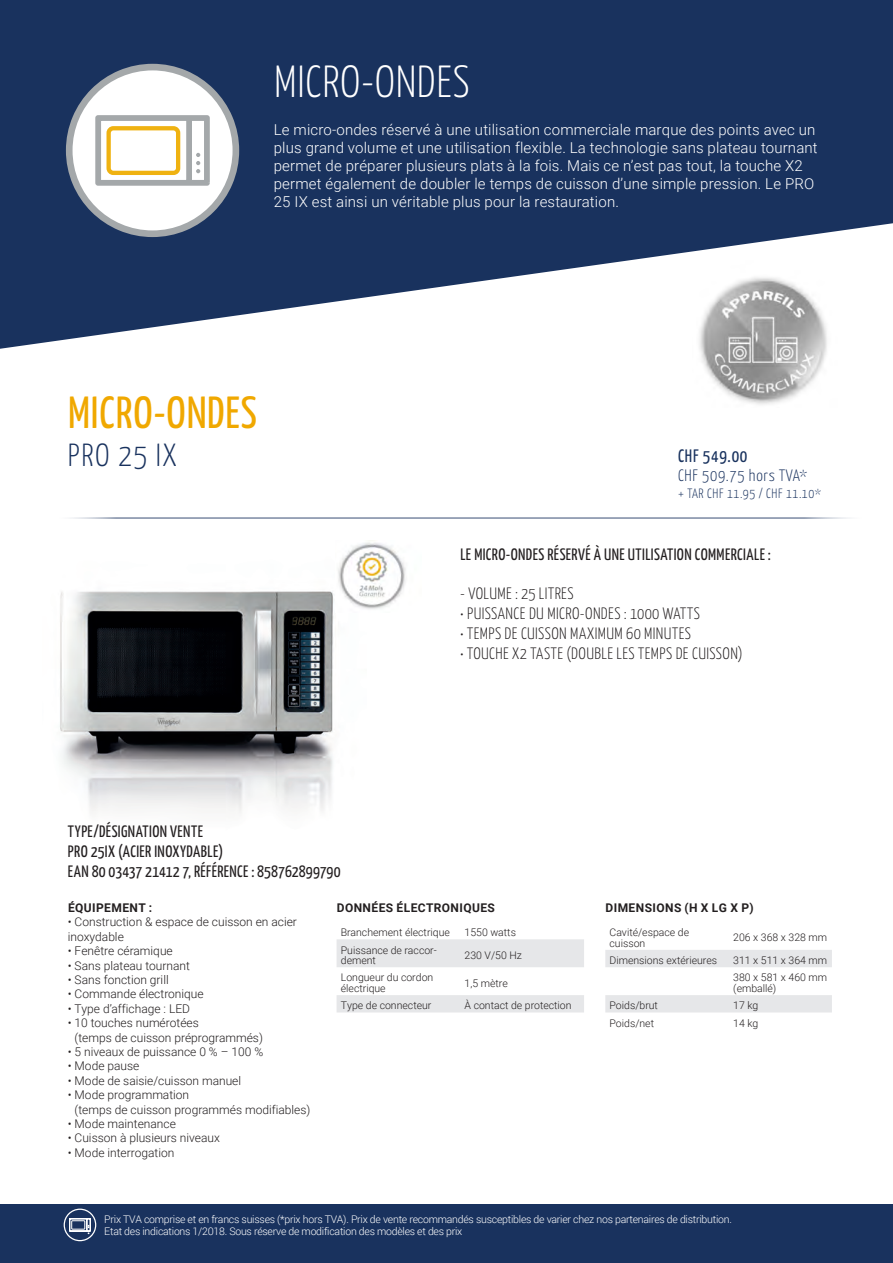
<style>
.page{position:relative;width:893px;height:1263px;background:#fff}
.page>*{position:absolute;margin:0;border:0;box-sizing:border-box;transform-origin:0 0}
.t1{font:300 45px "Yanone Kaffeesatz";letter-spacing:.015em;color:#fff}
.t2{font:45px "Yanone Kaffeesatz";letter-spacing:.02em;color:#f0a800}
.t3{font:300 31.95px "Yanone Kaffeesatz";letter-spacing:.05em;color:#19325e}
.t4{font:18px "Yanone Kaffeesatz";letter-spacing:.04em;color:#19325e}
.t5{font:16.5px "Yanone Kaffeesatz";letter-spacing:.02em;color:#231f20}
.t6{font:300 16.5px "Yanone Kaffeesatz";letter-spacing:.02em;color:#231f20}
.t7{font:300 16.5px "Yanone Kaffeesatz";letter-spacing:.04em;color:#19325e}
.t8{font:300 15px/18px "Roboto";letter-spacing:.01em;color:#fff}
.t9{font:300 13.5px "Yanone Kaffeesatz";letter-spacing:.04em;color:#19325e}
.t10{font:300 12px/14.4px "Roboto";color:#231f20}
.Table_Base_Style{font:700 12px "Roboto";letter-spacing:.035em;color:#231f20}
.Table__normal{font:300 10.5px/10.5px "Roboto";color:#231f20}
.t11{font:300 10.5px/12px "Roboto";letter-spacing:-.025em;color:#fff}
</style>
<div class="page">
<img style="left:700px;top:349px;width:127px;height:56px">
<svg style="left:0;top:0;width:893px;height:349px;fill:#19325e"></svg>
<svg style="left:66px;top:64px;width:173px;height:173px"></svg>
<div style="left:107px;top:126px;width:73px;height:49px;border:4px solid #efb211;border-radius:5px"></div>
<img style="left:60px;top:517px;width:307px;height:296px">
<svg style="left:337px;top:939px;width:247px;height:73px"></svg>
<hr style="left:52px;top:518px;width:816px;height:1px;background:#19325e">
<svg style="left:605px;top:950px;width:227px;height:62px"></svg>
<img style="left:336px;top:540px;width:70px;height:72px">
<div style="left:0;top:1204px;width:893px;height:59px;background:#19325e"></div>
<svg style="left:64px;top:1208px;width:32px;height:33px"></svg>
<div style="left:71px;top:1220px;width:14px;height:9px;border:1px solid #fff"></div>
<p class="t1" style="left:274px;top:54px;width:197px">MICRO-ONDES</p>
<p class="t8" style="left:274px;top:120px;width:545px">Le micro-ondes réservé à une utilisation commerciale marque des points avec un plus grand volume et une utilisation flexible. La technologie sans plateau tournant permet de préparer plusieurs plats à la fois. Mais ce n’est pas tout, la touche X2 permet également de doubler le temps de cuisson d’une simple pression. Le PRO 25 IX est ainsi un véritable plus pour la restauration.</p>
<p class="t2" style="left:68px;top:384px;width:190px">MICRO-ONDES</p>
<p class="t3" style="left:68px;top:435px;width:110px">PRO 25 IX</p>
<p class="t4" style="left:678px;top:444px;width:71px">CHF 549.00</p>
<p class="t7" style="left:678px;top:466px;width:131px">CHF 509.75 hors TVA*</p>
<p class="t9" style="left:678px;top:485px;width:145px">+ TAR CHF 11.95 / CHF 11.10*</p>
<p class="t5" style="left:460px;top:544px;width:312px">LE MICRO-ONDES RÉSERVÉ À UNE UTILISATION COMMERCIALE :</p>
<p class="t6" style="left:460px;top:584px;width:115px">- VOLUME : 25 LITRES</p>
<p class="t6" style="left:460px;top:603px;width:241px">• PUISSANCE DU MICRO-ONDES : 1000 WATTS</p>
<p class="t6" style="left:460px;top:623px;width:232px">• TEMPS DE CUISSON MAXIMUM 60 MINUTES</p>
<p class="t6" style="left:460px;top:643px;width:284px">• TOUCHE X2 TASTE (DOUBLE LES TEMPS DE CUISSON)</p>
<p class="t5" style="left:68px;top:821px;width:137px">TYPE/DÉSIGNATION VENTE</p>
<p class="t5" style="left:68px;top:841px;width:157px">PRO 25IX (ACIER INOXYDABLE)</p>
<p class="t5" style="left:68px;top:861px;width:274px">EAN 80 03437 21412 7, RÉFÉRENCE : 858762899790</p>
<p class="Table_Base_Style" style="left:68px;top:899px;width:86px">ÉQUIPEMENT :</p>
<p class="t10" style="left:68px;top:914px;width:231px">• Construction &amp; espace de cuisson en acier inoxydable</p>
<p class="t10" style="left:68px;top:943px;width:106px">• Fenêtre céramique</p>
<p class="t10" style="left:68px;top:958px;width:124px">• Sans plateau tournant</p>
<p class="t10" style="left:68px;top:972px;width:102px">• Sans fonction grill</p>
<p class="t10" style="left:68px;top:986px;width:137px">• Commande électronique</p>
<p class="t10" style="left:68px;top:1001px;width:124px">• Type d’affichage : LED</p>
<p class="t10" style="left:75px;top:1015px;width:190px;text-indent:-7px">• 10 touches numérotées<br>(temps de cuisson préprogrammés)</p>
<p class="t10" style="left:68px;top:1044px;width:197px">• 5 niveaux de puissance 0 % – 100 %</p>
<p class="t10" style="left:68px;top:1058px;width:73px">• Mode pause</p>
<p class="t10" style="left:68px;top:1073px;width:175px">• Mode de saisie/cuisson manuel</p>
<p class="t10" style="left:75px;top:1087px;width:237px;text-indent:-7px">• Mode programmation<br>(temps de cuisson programmés modifiables)</p>
<p class="t10" style="left:68px;top:1116px;width:110px">• Mode maintenance</p>
<p class="t10" style="left:68px;top:1130px;width:154px">• Cuisson à plusieurs niveaux</p>
<p class="t10" style="left:68px;top:1145px;width:108px">• Mode interrogation</p>
<p class="Table_Base_Style" style="left:337px;top:899px;width:160px">DONNÉES ÉLECTRONIQUES</p>
<p class="Table__normal" style="left:341px;top:927px;width:111px">Branchement électrique</p>
<p class="Table__normal" style="left:465px;top:927px;width:53px">1550 watts</p>
<p class="Table__normal" style="left:341px;top:944px;width:97px">Puissance de raccor&shy;dement</p>
<p class="Table__normal" style="left:465px;top:949px;width:59px">230 V/50 Hz</p>
<p class="Table__normal" style="left:341px;top:972px;width:94px">Longueur du cordon électrique</p>
<p class="Table__normal" style="left:465px;top:977px;width:45px">1,5 mètre</p>
<p class="Table__normal" style="left:341px;top:1000px;width:92px">Type de connecteur</p>
<p class="Table__normal" style="left:465px;top:1000px;width:109px">À contact de protection</p>
<p class="Table_Base_Style" style="left:605px;top:899px;width:150px">DIMENSIONS (H X LG X P)</p>
<p class="Table__normal" style="left:610px;top:927px;width:81px">Cavité/espace de cuisson</p>
<p class="Table__normal" style="left:733px;top:932px;width:95px">206 x 368 x 328 mm</p>
<p class="Table__normal" style="left:610px;top:955px;width:109px">Dimensions extérieures</p>
<p class="Table__normal" style="left:733px;top:955px;width:95px">311 x 511 x 364 mm</p>
<p class="Table__normal" style="left:733px;top:972px;width:95px">380 x 581 x 460 mm (emballé)</p>
<p class="Table__normal" style="left:610px;top:1000px;width:50px">Poids/brut</p>
<p class="Table__normal" style="left:733px;top:1000px;width:27px">17 kg</p>
<p class="Table__normal" style="left:610px;top:1017px;width:46px">Poids/net</p>
<p class="Table__normal" style="left:733px;top:1017px;width:27px">14 kg</p>
<p class="t11" style="left:104px;top:1213px;width:629px">Prix TVA comprise et en francs suisses (*prix hors TVA). Prix de vente recommandés susceptibles de varier chez nos partenaires de distribution.<br>Etat des indications 1/2018. Sous réserve de modification des modèles et des prix</p>
</div>
